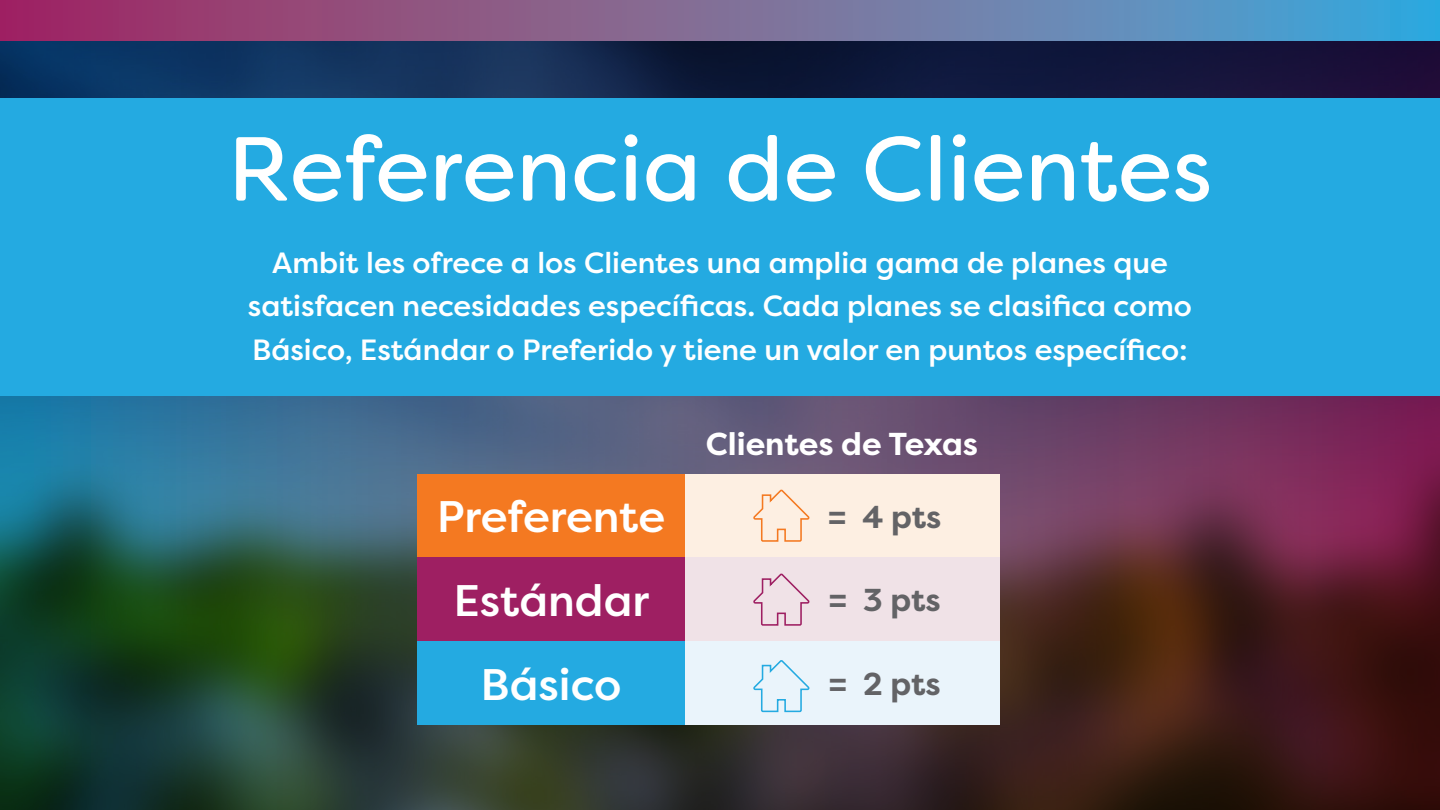
<style>
.page{position:relative;width:1440px;height:810px;background:#fff}
.page>*{position:absolute;margin:0;border:0;box-sizing:border-box;transform-origin:0 0}
.t1{font:90.75px "Energy Soft";color:#fff}
.t2{font:500 44.17px "Energy";color:#fff}
.t3{font:700 31.65px "Energy";color:#fff}
.t4{font:700 31.65px "Energy";letter-spacing:-.005em;color:#636366}
.t5{font:500 29.25px/43.5px "Energy";color:#fff;text-align:center}
</style>
<div class="page">
<img style="left:0;top:40px;width:1440px;height:770px">
<div style="left:0;top:98px;width:1440px;height:298px;background:#24aae1"></div>
<svg style="left:0;top:0;width:1440px;height:40px"></svg>
<div style="left:417px;top:474px;width:268px;height:84px;background:#f47921"></div>
<div style="left:685px;top:474px;width:314px;height:84px;background:#fdefe2"></div>
<div style="left:417px;top:558px;width:268px;height:83px;background:#9e1f62"></div>
<div style="left:685px;top:558px;width:314px;height:83px;background:#f0e2e7"></div>
<div style="left:417px;top:641px;width:268px;height:84px;background:#24aae1"></div>
<div style="left:685px;top:641px;width:314px;height:84px;background:#eaf4fb"></div>
<svg style="left:753px;top:489px;width:57px;height:53px"></svg>
<svg style="left:753px;top:573px;width:57px;height:53px"></svg>
<svg style="left:753px;top:660px;width:57px;height:53px"></svg>
<p class="t1" style="left:228px;top:110px;width:986px">Referencia de Clientes</p>
<p class="t5" style="left:248px;top:240px;width:946px">Ambit les ofrece a los Clientes una amplia gama de planes que satisfacen necesidades específicas. Cada planes se clasifica como<br>Básico, Estándar o Preferido y tiene un valor en puntos específico:</p>
<p class="t3" style="left:706px;top:424px;width:274px">Clientes de Texas</p>
<p class="t2" style="left:437px;top:486px;width:230px">Preferente</p>
<p class="t4" style="left:828px;top:496px;width:115px">= 4 pts</p>
<p class="t2" style="left:454px;top:570px;width:197px">Estándar</p>
<p class="t4" style="left:828px;top:580px;width:114px">= 3 pts</p>
<p class="t2" style="left:481px;top:654px;width:142px">Básico</p>
<p class="t4" style="left:828px;top:664px;width:114px">= 2 pts</p>
</div>
